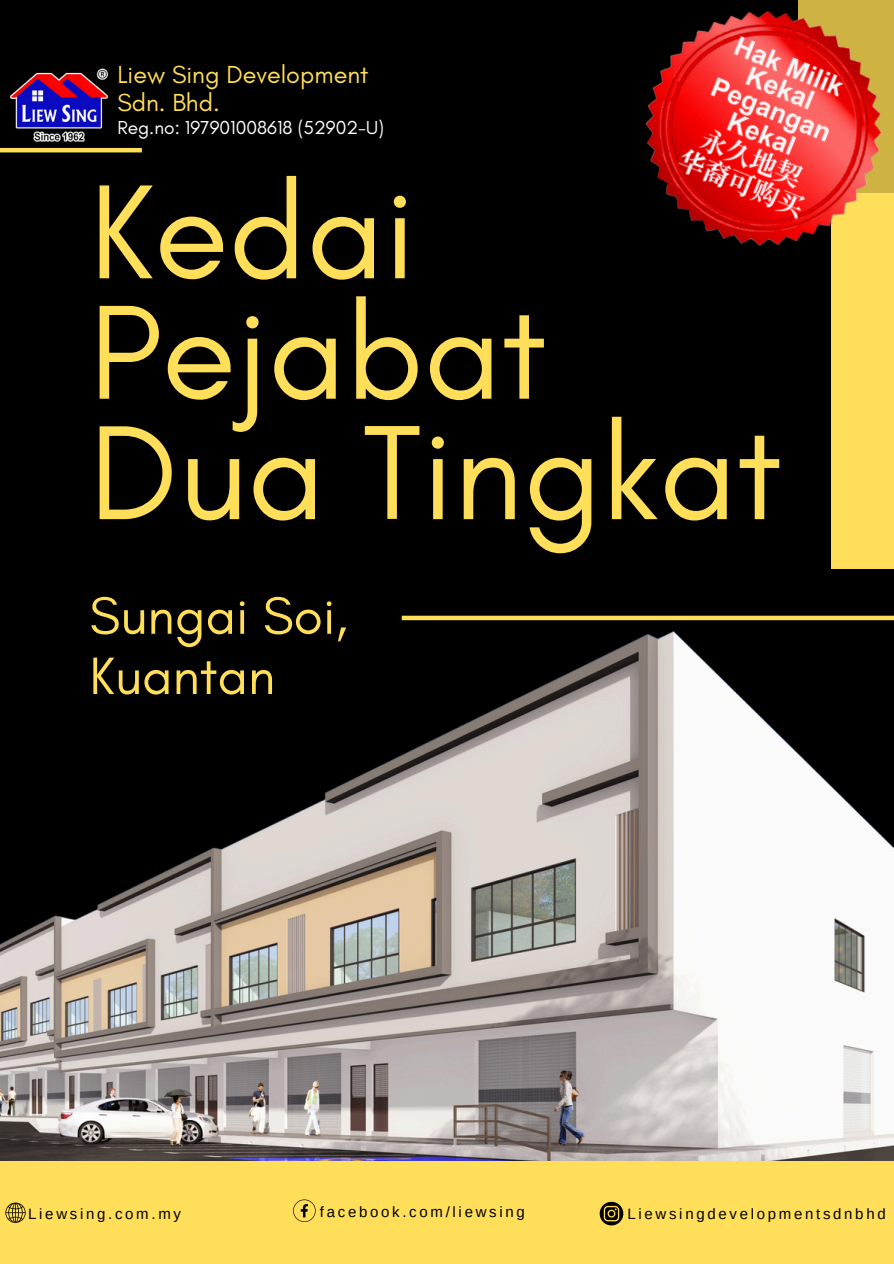
<style>
.page{position:relative;width:894px;height:1264px;background:#fff}
.page>*{position:absolute;margin:0;border:0;box-sizing:border-box;transform-origin:0 0}
.t1{font:136.5px/120.3px "Glacial Indifference";color:#ffde59}
.t2{font:53.55px/60.2px "Glacial Indifference";color:#ffde59}
.t3{font:25.2px/28.2px "Glacial Indifference";color:#ffde59}
.t4{font:19.2px "Glacial Indifference";color:#fff}
.t5{font:15px "Arimo";letter-spacing:.18em;color:#000}
</style>
<div class="page">
<div style="left:0;top:0;width:893px;height:1263px;background:#000"></div>
<img style="left:0;top:620px;width:893px;height:541px">
<div style="left:831px;top:0;width:62px;height:569px;background:#ffde59"></div>
<div style="left:401px;top:615px;width:492px;height:5px;background:#ffde59"></div>
<hr style="left:0;top:148px;width:142px;height:4px;background:#ffde59">
<div style="left:0;top:1161px;width:893px;height:102px;background:#ffde59"></div>
<svg style="left:5px;top:1202px;width:21px;height:20px"></svg>
<svg style="left:293px;top:1199px;width:22px;height:22px"></svg>
<svg style="left:599px;top:1201px;width:24px;height:24px"></svg>
<img style="left:0;top:68px;width:117px;height:85px">
<img style="left:645px;top:0;width:248px;height:246px">
<p class="t3" style="left:117px;top:60px;width:252px">Liew Sing Development<br>Sdn. Bhd.</p>
<p class="t4" style="left:117px;top:115px;width:268px">Reg.no: 197901008618 (52902-U)</p>
<h3 class="t1" style="left:89px;top:170px;width:693px">Kedai<br>Pejabat<br>Dua Tingkat</h3>
<p class="t2" style="left:89px;top:585px;width:260px">Sungai Soi,<br>Kuantan</p>
<h4 class="t5" style="left:28px;top:1205px;width:154px">Liewsing.com.my</h4>
<h1 class="t5" style="left:320px;top:1203px;width:206px">facebook.com/liewsing</h1>
<p class="t5" style="left:627px;top:1205px;width:260px">Liewsingdevelopmentsdnbhd</p>
</div>
